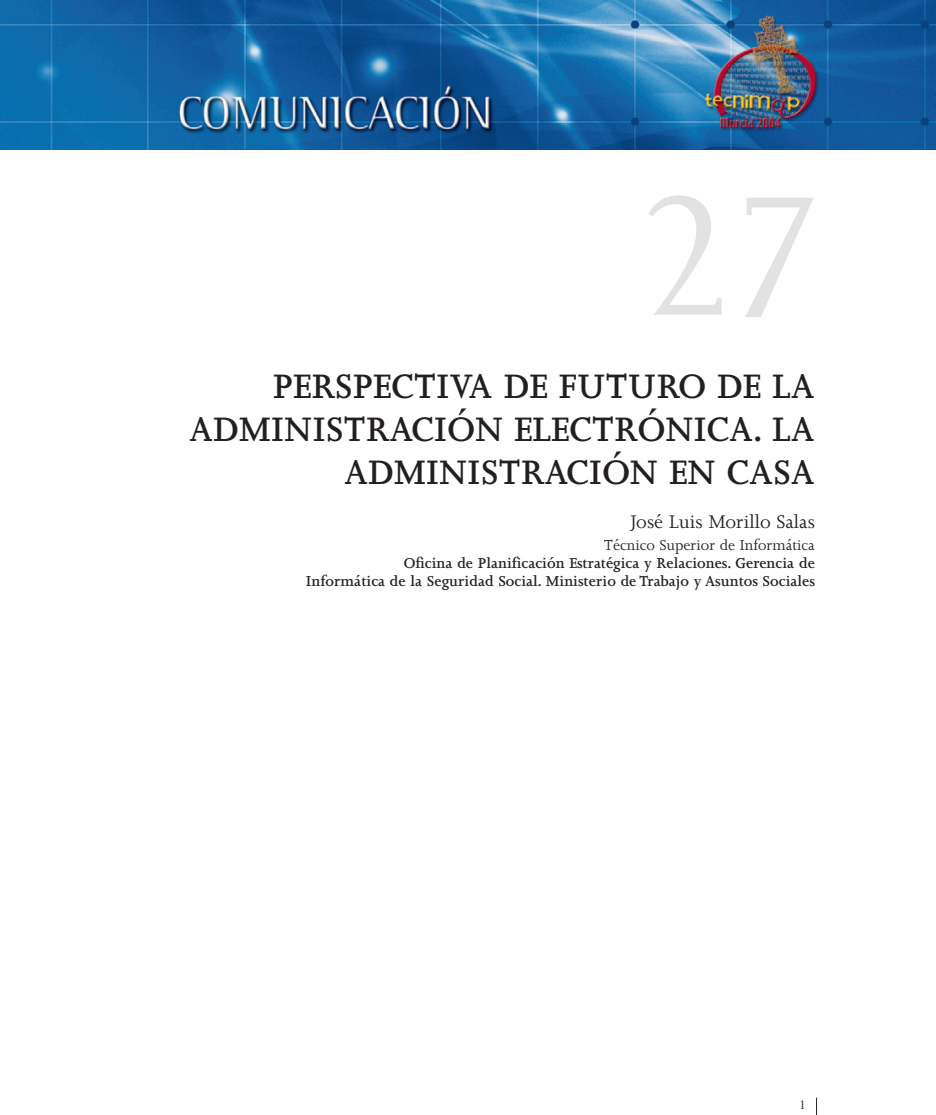
<style>
.page{position:relative;width:936px;height:1115px;background:#fff}
.page>*{position:absolute;margin:0;border:0;box-sizing:border-box;transform-origin:0 0}
.t1{font:195px "Joanna";color:#e1e2e4}
.t2{font:600 39px/42.9px "Joanna";color:#231f20;text-align:right}
.t3{font:21px "Joanna";color:#231f20}
.t4{font:600 16.5px/18.1px "Joanna";color:#231f20;text-align:right}
.t5{font:16.5px "Joanna";color:#231f20}
.t6{font:14.25px "Joanna";color:#231f20}
</style>
<div class="page">
<img style="left:0;top:0;width:935px;height:149px">
<svg style="left:816px;top:1097px;width:1px;height:17px"></svg>
<h1 class="t1" style="left:636px;top:186px;width:195px">27</h1>
<h2 class="t2" style="left:189px;top:368px;width:627px">PERSPECTIVA DE FUTURO DE LA<br>ADMINISTRACIÓN ELECTRÓNICA. LA<br>ADMINISTRACIÓN EN CASA</h2>
<p class="t3" style="left:630px;top:513px;width:186px">José Luis Morillo Salas</p>
<p class="t5" style="left:604px;top:539px;width:212px">Técnico Superior de Informática</p>
<p class="t4" style="left:306px;top:555px;width:510px">Oficina de Planificación Estratégica y Relaciones. Gerencia de<br>Informática de la Seguridad Social. Ministerio de Trabajo y Asuntos Sociales</p>
<p class="t6" style="left:798px;top:1099px;width:9px">1</p>
</div>
